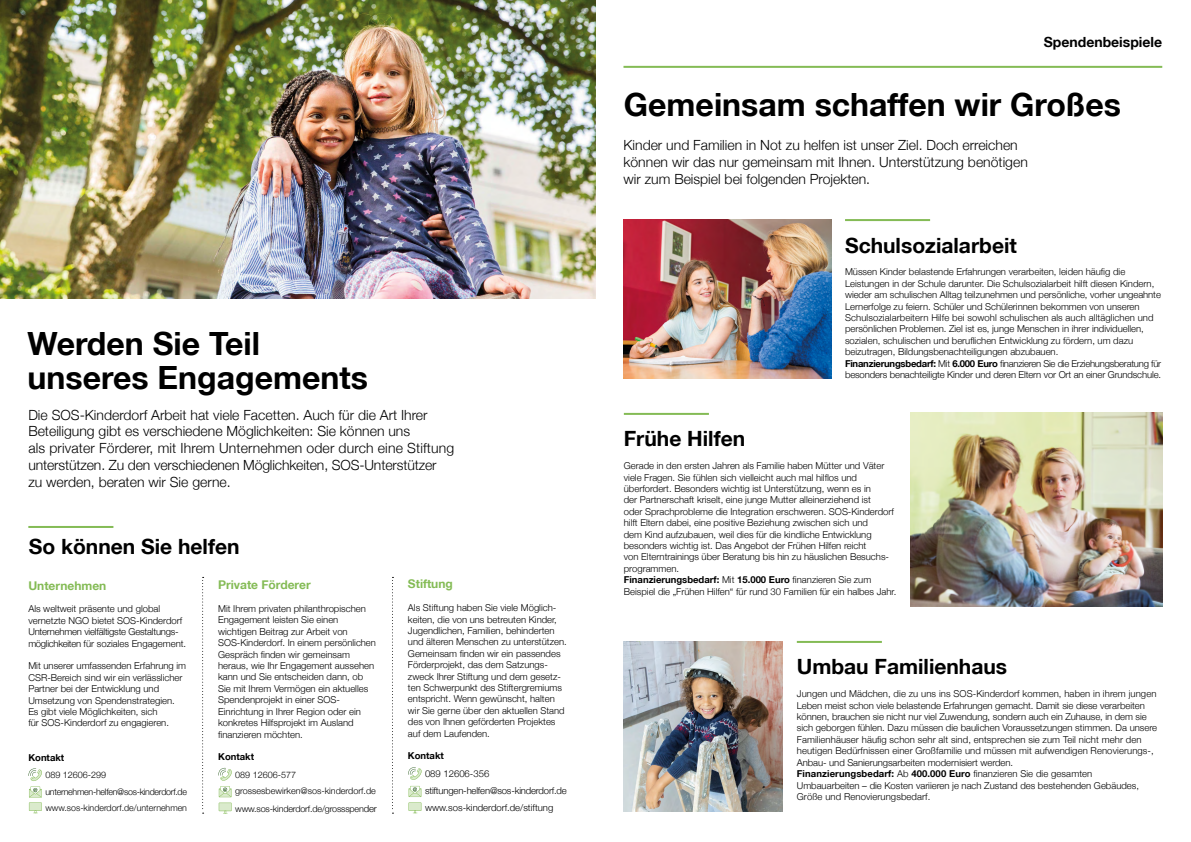
<style>
.page{position:relative;width:1191px;height:842px;background:#fff}
.page>*{position:absolute;margin:0;border:0;box-sizing:border-box;transform-origin:0 0}
.t1{font:700 32px/34.2px "Helvetica Neue LT";color:#000}
.t2{font:700 21px "Helvetica Neue LT";color:#000}
.t3{font:300 14px/16.8px "Helvetica Neue LT";color:#000}
.t4{font:700 14px "Helvetica Neue LT";color:#000}
.t5{font:700 12px "Helvetica Neue LT";color:#84bb55}
.t6{font:300 9.5px/11.4px "Helvetica Neue LT";color:#000}
.t7{font:700 9.5px "Helvetica Neue LT";color:#000}
.t8{font:300 9px/16.5px "Helvetica Neue LT";color:#000}
.s1{font-size:9.5px}
.s2{font-weight:700}
</style>
<div class="page">
<img style="left:0;top:0;width:595px;height:299px">
<svg style="left:28px;top:768px;width:14px;height:46px"></svg>
<svg style="left:218px;top:768px;width:14px;height:29px"></svg>
<svg style="left:219px;top:803px;width:13px;height:11px"></svg>
<svg style="left:408px;top:767px;width:13px;height:13px"></svg>
<svg style="left:408px;top:786px;width:13px;height:28px"></svg>
<hr style="left:28px;top:526px;width:85px;height:2px;background:#84bb55">
<svg style="left:202px;top:577px;width:2px;height:237px"></svg>
<svg style="left:392px;top:577px;width:1px;height:237px"></svg>
<hr style="left:623px;top:66px;width:539px;height:2px;background:#84bb55">
<hr style="left:624px;top:413px;width:85px;height:2px;background:#84bb55">
<hr style="left:845px;top:219px;width:85px;height:2px;background:#84bb55">
<hr style="left:797px;top:641px;width:85px;height:2px;background:#84bb55">
<img style="left:624px;top:219px;width:207px;height:160px">
<img style="left:624px;top:642px;width:158px;height:170px">
<img style="left:910px;top:413px;width:252px;height:194px">
<h1 class="t1" style="left:28px;top:326px;width:342px">Werden Sie Teil unseres Engagements</h1>
<p class="t3" style="left:28px;top:406px;width:427px">Die SOS-Kinderdorf Arbeit hat viele Facetten. Auch für die Art Ihrer Beteiligung gibt es verschiedene Möglichkeiten: Sie können uns<br>als privater Förderer, mit Ihrem Unternehmen oder durch eine Stiftung unterstützen. Zu den verschiedenen Möglichkeiten, SOS-Unterstützer<br>zu werden, beraten wir Sie gerne.</p>
<h2 class="t2" style="left:29px;top:534px;width:212px">So können Sie helfen</h2>
<p class="t5" style="left:28px;top:578px;width:79px">Unternehmen</p>
<p class="t6" style="left:28px;top:603px;width:159px">Als weltweit präsente und global vernetzte NGO bietet SOS-Kinderdorf Unternehmen vielfältigste Gestaltungs&shy;möglichkeiten für soziales Engagement.</p>
<p class="t6" style="left:28px;top:660px;width:159px">Mit unserer umfassenden Erfahrung im CSR-Bereich sind wir ein verlässlicher Partner bei der Entwicklung und Umsetzung von Spendenstrategien.<br>Es gibt viele Möglichkeiten, sich<br>für SOS-Kinderdorf zu engagieren.</p>
<p class="t7" style="left:28px;top:751px;width:37px">Kontakt</p>
<p class="t8" style="left:45px;top:767px;width:143px">089 12606-299 unternehmen-helfen@sos-kinderdorf.de www.sos-kinderdorf.de/unternehmen</p>
<p class="t5" style="left:218px;top:578px;width:94px">Private Förderer</p>
<p class="t6" style="left:218px;top:603px;width:159px">Mit Ihrem privaten philanthropischen Engagement leisten Sie einen wichtigen Beitrag zur Arbeit von SOS-Kinderdorf. In einem persönlichen Gespräch finden wir gemeinsam heraus, wie Ihr Engagement aussehen kann und Sie entscheiden dann, ob Sie mit Ihrem Vermögen ein aktuelles Spendenprojekt in einer SOS-Einrichtung in Ihrer Region oder ein konkretes Hilfsprojekt im Ausland finanzieren möchten.</p>
<p class="t7" style="left:218px;top:751px;width:37px">Kontakt</p>
<p class="t8" style="left:235px;top:766px;width:143px;line-height:16.8px">089 12606-577 grossesbewirken@sos-kinderdorf.de www.sos-kinderdorf.de/grossspen<span class="s1">der</span></p>
<p class="t5" style="left:408px;top:577px;width:46px">Stiftung</p>
<p class="t6" style="left:408px;top:602px;width:160px">Als Stiftung haben Sie viele Möglich&shy;keiten, die von uns betreuten Kinder, Jugendlichen, Familien, behinderten und älteren Menschen zu unterstützen.<br>Gemeinsam finden wir ein passendes Förderprojekt, das dem Satzungs&shy;zweck Ihrer Stiftung und dem gesetz&shy;ten Schwerpunkt des Stiftergremiums entspricht. Wenn gewünscht, halten wir Sie gerne über den aktuellen Stand des von Ihnen geförderten Projektes auf dem Laufenden.</p>
<p class="t7" style="left:408px;top:750px;width:37px">Kontakt</p>
<p class="t6" style="left:425px;top:765px;width:143px;line-height:17.1px">089 12606-356 stiftungen-helfen@sos-kinderdorf.de www.sos-kinderdorf.de/stiftung</p>
<h3 class="t4" style="left:1043px;top:34px;width:120px">Spendenbeispiele</h3>
<h1 class="t1" style="left:624px;top:87px;width:499px">Gemeinsam schaffen wir Großes</h1>
<h3 class="t3" style="left:623px;top:136px;width:406px">Kinder und Familien in Not zu helfen ist unser Ziel. Doch erreichen können wir das nur gemeinsam mit Ihnen. Unterstützung benötigen wir zum Beispiel bei folgenden Projekten.</h3>
<h2 class="t2" style="left:845px;top:232px;width:173px">Schulsozialarbeit</h2>
<p class="t6" style="left:845px;top:266px;width:318px">Müssen Kinder belastende Erfahrungen verarbeiten, leiden häufig die Leistungen in der Schule darunter. Die Schulsozialarbeit hilft diesen Kindern, wieder am schulischen Alltag teilzunehmen und persönliche, vorher ungeahnte Lernerfolge zu feiern. Schüler und Schülerinnen bekommen von unseren Schulsozialarbeitern Hilfe bei sowohl schulischen als auch alltäglichen und persönlichen Problemen. Ziel ist es, junge Menschen in ihrer individuellen, sozialen, schulischen und beruflichen Entwicklung zu fördern, um dazu beizutragen, Bildungsbenachteiligungen abzubauen.<br><span class="s2">Finanzierungsbedarf:</span> Mit <span class="s2">6.000 Euro</span> finanzieren Sie die Erziehungsberatung für besonders benachteiligte Kinder und deren Eltern vor Ort an einer Grundschule.</p>
<h2 class="t2" style="left:624px;top:426px;width:123px">Frühe Hilfen</h2>
<p class="t6" style="left:624px;top:460px;width:274px">Gerade in den ersten Jahren als Familie haben Mütter und Väter viele Fragen. Sie fühlen sich vielleicht auch mal hilflos und überfordert. Besonders wichtig ist Unterstützung, wenn es in<br>der Partnerschaft kriselt, eine junge Mutter alleinerziehend ist<br>oder Sprachprobleme die Integration erschweren. SOS-Kinderdorf hilft Eltern dabei, eine positive Beziehung zwischen sich und<br>dem Kind aufzubauen, weil dies für die kindliche Entwicklung besonders wichtig ist. Das Angebot der Frühen Hilfen reicht<br>von Elterntrainings über Beratung bis hin zu häuslichen Besuchs&shy;programmen.<br><span class="s2">Finanzierungsbedarf:</span> Mit <span class="s2">15.000 Euro</span> finanzieren Sie zum Beispiel die „Frühen Hilfen“ für rund 30 Familien für ein halbes Jahr.</p>
<h2 class="t2" style="left:797px;top:654px;width:212px">Umbau Familienhaus</h2>
<p class="t6" style="left:797px;top:688px;width:362px">Jungen und Mädchen, die zu uns ins SOS-Kinderdorf kommen, haben in ihrem jungen Leben meist schon viele belastende Erfahrungen gemacht. Damit sie diese verarbeiten können, brauchen sie nicht nur viel Zuwendung, sondern auch ein Zuhause, in dem sie sich geborgen fühlen. Dazu müssen die baulichen Voraussetzungen stimmen. Da unsere Familienhäuser häufig schon sehr alt sind, entsprechen sie zum Teil nicht mehr den heutigen Bedürfnissen einer Großfamilie und müssen mit aufwendigen Renovierungs-, Anbau- und Sanierungsarbeiten modernisiert werden.<br><span class="s2">Finanzierungsbedarf:</span> Ab <span class="s2">400.000 Euro</span> finanzieren Sie die gesamten Umbauarbeiten – die Kosten variieren je nach Zustand des bestehenden Gebäudes, Größe und Renovierungsbedarf.</p>
</div>
